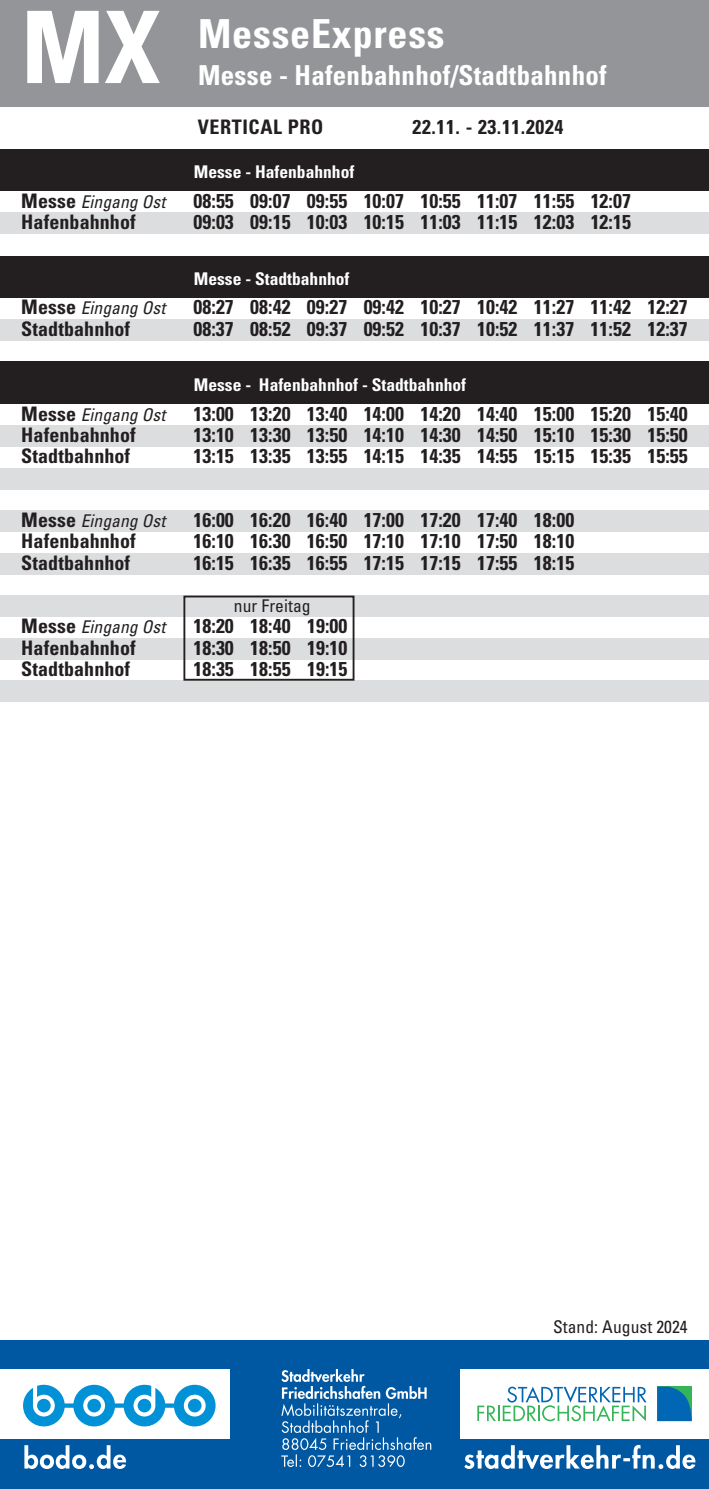
<style>
.page{position:relative;width:709px;height:1489px;background:#fff}
.page>*{position:absolute;margin:0;border:0;box-sizing:border-box;transform-origin:0 0}
.t1{font:700 condensed 100px "Univers LT Std";color:#fff}
.t2{font:700 condensed 40px "Univers LT Std";letter-spacing:.02em;color:#fff}
.t3{font:700 condensed 27.5px "Univers LT Std";letter-spacing:.01em;color:#fff}
.t4{font:700 condensed 20px "Univers LT Std";letter-spacing:.005em;color:#231f20}
.t5{font:700 condensed 20px "Univers LT Std";letter-spacing:.03em;color:#231f20}
.t6{font:700 condensed 17.5px/18.8px "Univers LT Std";color:#fff}
.t7{font:italic condensed 17.5px "Univers LT Std";letter-spacing:.005em;color:#231f20}
.t8{font:condensed 17.5px "Univers LT Std";letter-spacing:.005em;color:#231f20}
.s1{font-weight:700;font-style:normal;font-size:20px}
</style>
<div class="page">
<div style="left:0;top:319px;width:709px;height:21px;background:#dcdddf"></div>
<div style="left:0;top:425px;width:709px;height:21px;background:#dcdddf"></div>
<div style="left:0;top:468px;width:709px;height:21px;background:#dcdddf"></div>
<div style="left:0;top:510px;width:709px;height:21px;background:#dcdddf"></div>
<div style="left:0;top:553px;width:709px;height:21px;background:#dcdddf"></div>
<div style="left:0;top:595px;width:709px;height:22px;background:#dcdddf"></div>
<div style="left:0;top:638px;width:709px;height:21px;background:#dcdddf"></div>
<div style="left:0;top:680px;width:709px;height:22px;background:#dcdddf"></div>
<div style="left:0;top:0;width:709px;height:106px;background:#939598"></div>
<div style="left:0;top:149px;width:709px;height:42px;background:#231f20"></div>
<div style="left:0;top:255px;width:709px;height:43px;background:#231f20"></div>
<div style="left:0;top:361px;width:709px;height:43px;background:#231f20"></div>
<div style="left:0;top:213px;width:709px;height:21px;background:#dcdddf"></div>
<div style="left:183px;top:595px;width:171px;height:85px;border:2px solid #231f20"></div>
<div style="left:0;top:1339px;width:709px;height:149px;background:#0158a2"></div>
<div style="left:460px;top:1369px;width:249px;height:69px;background:#fff"></div>
<div style="left:0;top:1369px;width:230px;height:69px;background:#fff"></div>
<svg style="left:23px;top:1369px;width:672px;height:99px"></svg>
<h1 class="t1" style="left:21px;top:-14px;width:140px">MX</h1>
<h2 class="t2" style="left:198px;top:9px;width:248px">MesseExpress</h2>
<h3 class="t3" style="left:198px;top:59px;width:410px">Messe - Hafenbahnhof/Stadtbahnhof</h3>
<p class="t5" style="left:198px;top:114px;width:127px">VERTICAL PRO</p>
<p class="t5" style="left:412px;top:114px;width:152px">22.11. - 23.11.2024</p>
<p class="t6" style="left:236px;top:151px;width:37px">erste<br>Fahrt</p>
<p class="t6" style="left:194px;top:162px;width:162px">Messe - Hafenbahnhof</p>
<p class="t7" style="left:21px;top:191px;width:145px"><span class="s1">Messe</span> Eingang Ost</p>
<p class="t4" style="left:193px;top:189px;width:439px">08:55 09:07 09:55 10:07 10:55 11:07 11:55 12:07</p>
<p class="t4" style="left:21px;top:210px;width:116px">Hafenbahnhof</p>
<p class="t4" style="left:193px;top:210px;width:439px">09:03 09:15 10:03 10:15 11:03 11:15 12:03 12:15</p>
<p class="t6" style="left:194px;top:269px;width:157px">Messe - Stadtbahnhof</p>
<p class="t7" style="left:21px;top:297px;width:145px"><span class="s1">Messe</span> Eingang Ost</p>
<p class="t4" style="left:193px;top:295px;width:496px">08:27 08:42 09:27 09:42 10:27 10:42 11:27 11:42 12:27</p>
<p class="t4" style="left:21px;top:316px;width:110px">Stadtbahnhof</p>
<p class="t4" style="left:193px;top:316px;width:496px">08:37 08:52 09:37 09:52 10:37 10:52 11:37 11:52 12:37</p>
<p class="t6" style="left:194px;top:375px;width:274px">Messe - Hafenbahnhof - Stadtbahnhof</p>
<p class="t7" style="left:21px;top:403px;width:145px"><span class="s1">Messe</span> Eingang Ost</p>
<p class="t4" style="left:193px;top:401px;width:496px">13:00 13:20 13:40 14:00 14:20 14:40 15:00 15:20 15:40</p>
<p class="t4" style="left:21px;top:422px;width:116px">Hafenbahnhof</p>
<p class="t4" style="left:193px;top:422px;width:496px">13:10 13:30 13:50 14:10 14:30 14:50 15:10 15:30 15:50</p>
<p class="t4" style="left:21px;top:444px;width:110px">Stadtbahnhof</p>
<p class="t4" style="left:193px;top:444px;width:496px">13:15 13:35 13:55 14:15 14:35 14:55 15:15 15:35 15:55</p>
<p class="t7" style="left:21px;top:510px;width:145px"><span class="s1">Messe</span> Eingang Ost</p>
<p class="t4" style="left:193px;top:507px;width:382px">16:00 16:20 16:40 17:00 17:20 17:40 18:00</p>
<p class="t4" style="left:21px;top:529px;width:116px">Hafenbahnhof</p>
<p class="t4" style="left:193px;top:529px;width:382px">16:10 16:30 16:50 17:10 17:10 17:50 18:10</p>
<p class="t4" style="left:21px;top:550px;width:110px">Stadtbahnhof</p>
<p class="t4" style="left:193px;top:550px;width:382px">16:15 16:35 16:55 17:15 17:15 17:55 18:15</p>
<p class="t8" style="left:234px;top:595px;width:78px">nur Freitag</p>
<p class="t7" style="left:21px;top:616px;width:145px"><span class="s1">Messe</span> Eingang Ost</p>
<p class="t4" style="left:193px;top:614px;width:155px">18:20 18:40 19:00</p>
<p class="t4" style="left:21px;top:635px;width:116px">Hafenbahnhof</p>
<p class="t4" style="left:193px;top:635px;width:155px">18:30 18:50 19:10</p>
<p class="t4" style="left:21px;top:656px;width:110px">Stadtbahnhof</p>
<p class="t4" style="left:193px;top:656px;width:155px">18:35 18:55 19:15</p>
<p class="t8" style="left:553px;top:1315px;width:136px">Stand: August 2024</p>
</div>
